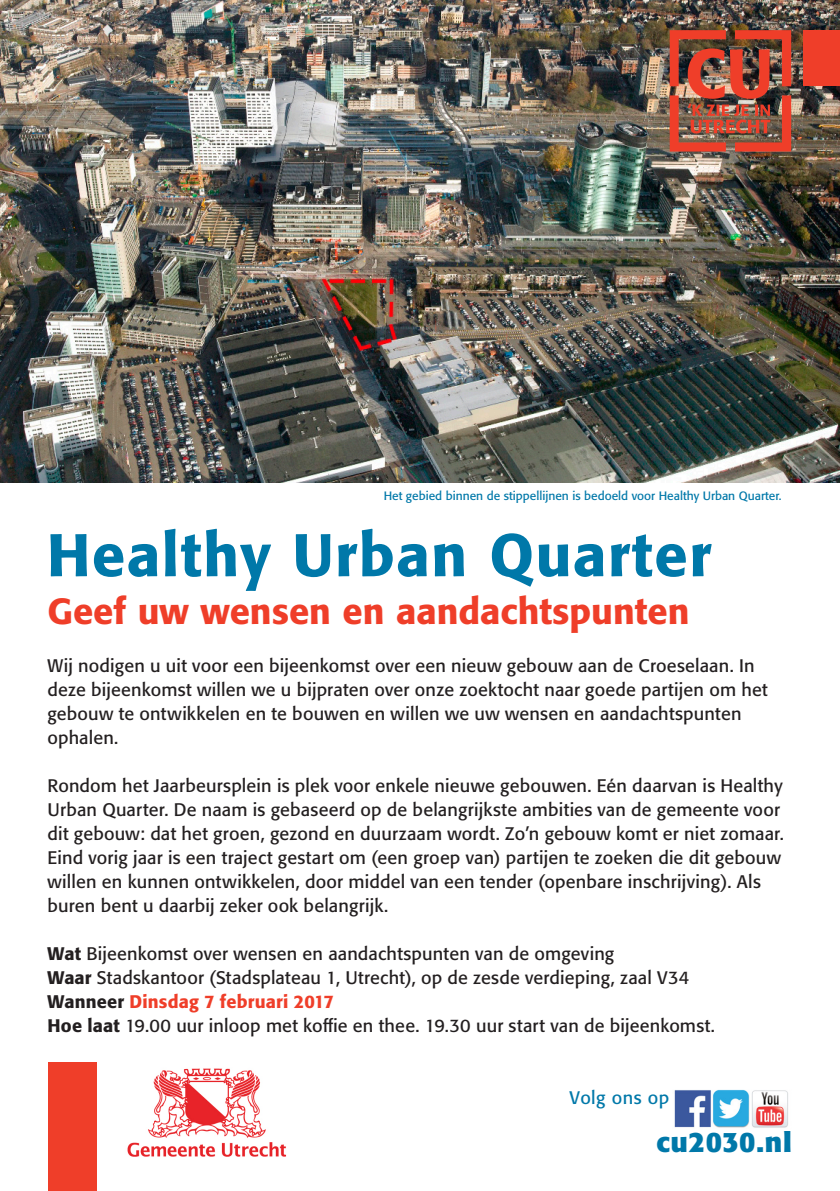
<style>
.page{position:relative;width:840px;height:1191px;background:#fff}
.page>*{position:absolute;margin:0;border:0;box-sizing:border-box;transform-origin:0 0}
.Normaal{font:500 59.4px "Formata BQ";letter-spacing:.025em;color:#0078a9}
.Normaal-2{font:500 36px "Formata BQ";color:#ef3e29}
.t1{font:700 28px "Formata BQ";letter-spacing:.025em;color:#0078a9}
.Tekst{font:18px/24px "Formata BQ";letter-spacing:.01em;color:#231f20}
.Tekst-2{font:500 18px "Formata BQ";letter-spacing:.01em;color:#ef3e29}
.t2{font:18px "Formata BQ";letter-spacing:.025em;color:#0078a9}
.t3{font:12px "Formata BQ";color:#0078a9}
.s1{font-weight:500}
.s2{color:#231f20}
</style>
<div class="page">
<img style="left:0;top:0;width:839px;height:482px">
<img style="left:669px;top:30px;width:121px;height:121px">
<div style="left:803px;top:30px;width:36px;height:56px;background:#ef3e29"></div>
<div style="left:48px;top:1062px;width:49px;height:129px;background:#ef3e29"></div>
<img style="left:674px;top:1089px;width:114px;height:39px">
<img style="left:127px;top:1068px;width:160px;height:89px">
<p class="t3" style="left:383px;top:488px;width:399px">Het gebied binnen de stippellijnen is bedoeld voor Healthy Urban Quarter.</p>
<p class="Normaal" style="left:47px;top:519px;width:665px">Healthy Urban Quarter</p>
<p class="Normaal-2" style="left:47px;top:589px;width:643px">Geef uw wensen en aandachtspunten</p>
<p class="Tekst" style="left:47px;top:654px;width:721px">Wij nodigen u uit voor een bijeenkomst over een nieuw gebouw aan de Croeselaan. In deze bijeenkomst willen we u bijpraten over onze zoektocht naar goede partijen om het gebouw te ontwikkelen en te bouwen en willen we uw wensen en aandachtspunten ophalen.</p>
<p class="Tekst" style="left:47px;top:774px;width:737px">Rondom het Jaarbeursplein is plek voor enkele nieuwe gebouwen. Eén daarvan is Healthy Urban Quarter. De naam is gebaseerd op de belangrijkste ambities van de gemeente voor dit gebouw: dat het groen, gezond en duurzaam wordt. Zo’n gebouw komt er niet zomaar.<br>Eind vorig jaar is een traject gestart om (een groep van) partijen te zoeken die dit gebouw willen en kunnen ontwikkelen, door middel van een tender (openbare inschrijving). Als buren bent u daarbij zeker ook belangrijk.</p>
<p class="Tekst" style="left:47px;top:942px;width:568px"><span class="s1">Wat</span> Bijeenkomst over wensen en aandachtspunten van de omgeving</p>
<p class="Tekst" style="left:47px;top:966px;width:643px"><span class="s1">Waar</span> Stadskantoor (Stadsplateau 1, Utrecht), op de zesde verdieping, zaal V34</p>
<p class="Tekst-2" style="left:47px;top:991px;width:288px"><span class="s2">Wanneer</span> Dinsdag 7 februari 2017</p>
<p class="Tekst" style="left:47px;top:1014px;width:668px"><span class="s1">Hoe laat</span> 19.00 uur inloop met koffie en thee. 19.30 uur start van de bijeenkomst.</p>
<p class="t2" style="left:569px;top:1087px;width:101px">Volg ons op</p>
<p class="t1" style="left:656px;top:1125px;width:137px">cu2030.nl</p>
</div>
